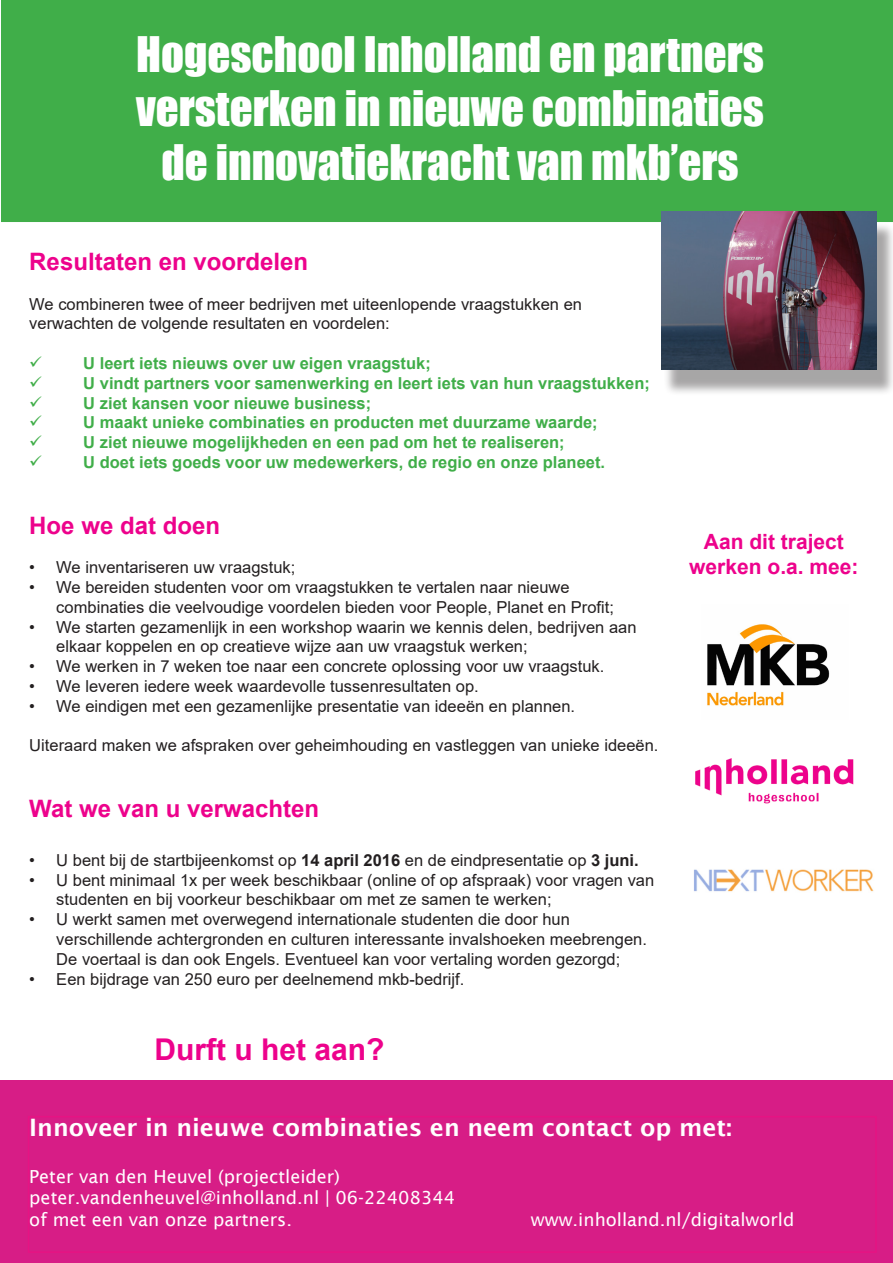
<style>
.page{position:relative;width:893px;height:1263px;background:#fff}
.page>*{position:absolute;margin:0;border:0;box-sizing:border-box;transform-origin:0 0}
.t1{font:45px "Impact";color:#fff}
.t2{font:700 30px "Arial";color:#ed028c}
.t3{font:700 24px "Arial";color:#ed028c}
.t4{font:600 24px "Lucida Sans";color:#fff}
.t5{font:700 21px "Arial";color:#ed028c}
.t6{font:18px "Lucida Sans";color:#fff}
.t7{font:16.5px/19.8px "Arial";color:#231f20}
.t8{font:700 16.5px "Arial";color:#40ae49}
.s1{font-weight:700}
</style>
<div class="page">
<div style="left:0;top:1080px;width:893px;height:183px;background:#d71d86"></div>
<div style="left:1px;top:0;width:892px;height:222px;background:#40ae49"></div>
<img style="left:707px;top:624px;width:123px;height:82px">
<img style="left:695px;top:758px;width:159px;height:46px">
<img style="left:694px;top:869px;width:180px;height:23px">
<div style="left:28px;top:1116px;width:849px;height:137px;border:2px solid #e61383"></div>
<div style="left:664px;top:222px;width:229px;height:174px;background:#231f20;opacity:.4"></div>
<img style="left:661px;top:212px;width:216px;height:157px">
<p class="t1" style="left:136px;top:20px;width:629px">Hogeschool Inholland en partners</p>
<p class="t1" style="left:136px;top:74px;width:630px">versterken in nieuwe combinaties</p>
<p class="t1" style="left:161px;top:128px;width:579px">de innovatiekracht van mkb’ers</p>
<p class="t3" style="left:29px;top:245px;width:280px">Resultaten en voordelen</p>
<p class="t7" style="left:29px;top:294px;width:554px">We combineren twee of meer bedrijven met uiteenlopende vraagstukken en verwachten de volgende resultaten en voordelen:</p>
<p class="t8" style="left:83px;top:352px;width:349px">U leert iets nieuws over uw eigen vraagstuk;</p>
<p class="t8" style="left:83px;top:371px;width:568px">U vindt partners voor samenwerking en leert iets van hun vraagstukken;</p>
<p class="t8" style="left:83px;top:391px;width:289px">U ziet kansen voor nieuwe business;</p>
<p class="t8" style="left:83px;top:411px;width:516px">U maakt unieke combinaties en producten met duurzame waarde;</p>
<p class="t8" style="left:83px;top:431px;width:483px">U ziet nieuwe mogelijkheden en een pad om het te realiseren;</p>
<p class="t8" style="left:83px;top:451px;width:523px">U doet iets goeds voor uw medewerkers, de regio en onze planeet.</p>
<p class="t3" style="left:29px;top:508px;width:192px">Hoe we dat doen</p>
<p class="t7" style="left:29px;top:557px;width:268px">• We inventariseren uw vraagstuk;</p>
<p class="t7" style="left:56px;top:577px;width:559px;text-indent:-27px">• We bereiden studenten voor om vraagstukken te vertalen naar nieuwe combinaties die veelvoudige voordelen bieden voor People, Planet en Profit;</p>
<p class="t7" style="left:56px;top:617px;width:582px;text-indent:-27px">• We starten gezamenlijk in een workshop waarin we kennis delen, bedrijven aan elkaar koppelen en op creatieve wijze aan uw vraagstuk werken;</p>
<p class="t7" style="left:29px;top:656px;width:577px">• We werken in 7 weken toe naar een concrete oplossing voor uw vraagstuk.</p>
<p class="t7" style="left:29px;top:676px;width:451px">• We leveren iedere week waardevolle tussenresultaten op.</p>
<p class="t7" style="left:29px;top:696px;width:547px">• We eindigen met een gezamenlijke presentatie van ideeën en plannen.</p>
<p class="t7" style="left:29px;top:736px;width:631px">Uiteraard maken we afspraken over geheimhouding en vastleggen van unieke ideeën.</p>
<p class="t3" style="left:29px;top:792px;width:291px">Wat we van u verwachten</p>
<p class="t7" style="left:29px;top:850px;width:611px">• U bent bij de startbijeenkomst op <span class="s1">14 april 2016</span> en de eindpresentatie op <span class="s1">3 juni.</span></p>
<p class="t7" style="left:56px;top:870px;width:599px;text-indent:-27px">• U bent minimaal 1x per week beschikbaar (online of op afspraak) voor vragen van studenten en bij voorkeur beschikbaar om met ze samen te werken;</p>
<p class="t7" style="left:56px;top:909px;width:592px;text-indent:-27px">• U werkt samen met overwegend internationale studenten die door hun verschillende achtergronden en culturen interessante invalshoeken meebrengen.<br>De voertaal is dan ook Engels. Eventueel kan voor vertaling worden gezorgd;</p>
<p class="t7" style="left:29px;top:969px;width:437px">• Een bijdrage van 250 euro per deelnemend mkb-bedrijf.</p>
<p class="t2" style="left:154px;top:1028px;width:232px">Durft u het aan?</p>
<p class="t5" style="left:704px;top:527px;width:142px">Aan dit traject</p>
<p class="t5" style="left:689px;top:552px;width:171px">werken o.a. mee:</p>
<p class="t4" style="left:29px;top:1113px;width:704px">Innoveer in nieuwe combinaties en neem contact op met:</p>
<p class="t6" style="left:29px;top:1166px;width:312px">Peter van den Heuvel (projectleider)</p>
<p class="t6" style="left:29px;top:1187px;width:427px">peter.vandenheuvel@inholland.nl | 06-22408344</p>
<p class="t6" style="left:29px;top:1209px;width:264px">of met een van onze partners.</p>
<p class="t6" style="left:531px;top:1209px;width:265px">www.inholland.nl/digitalworld</p>
</div>
